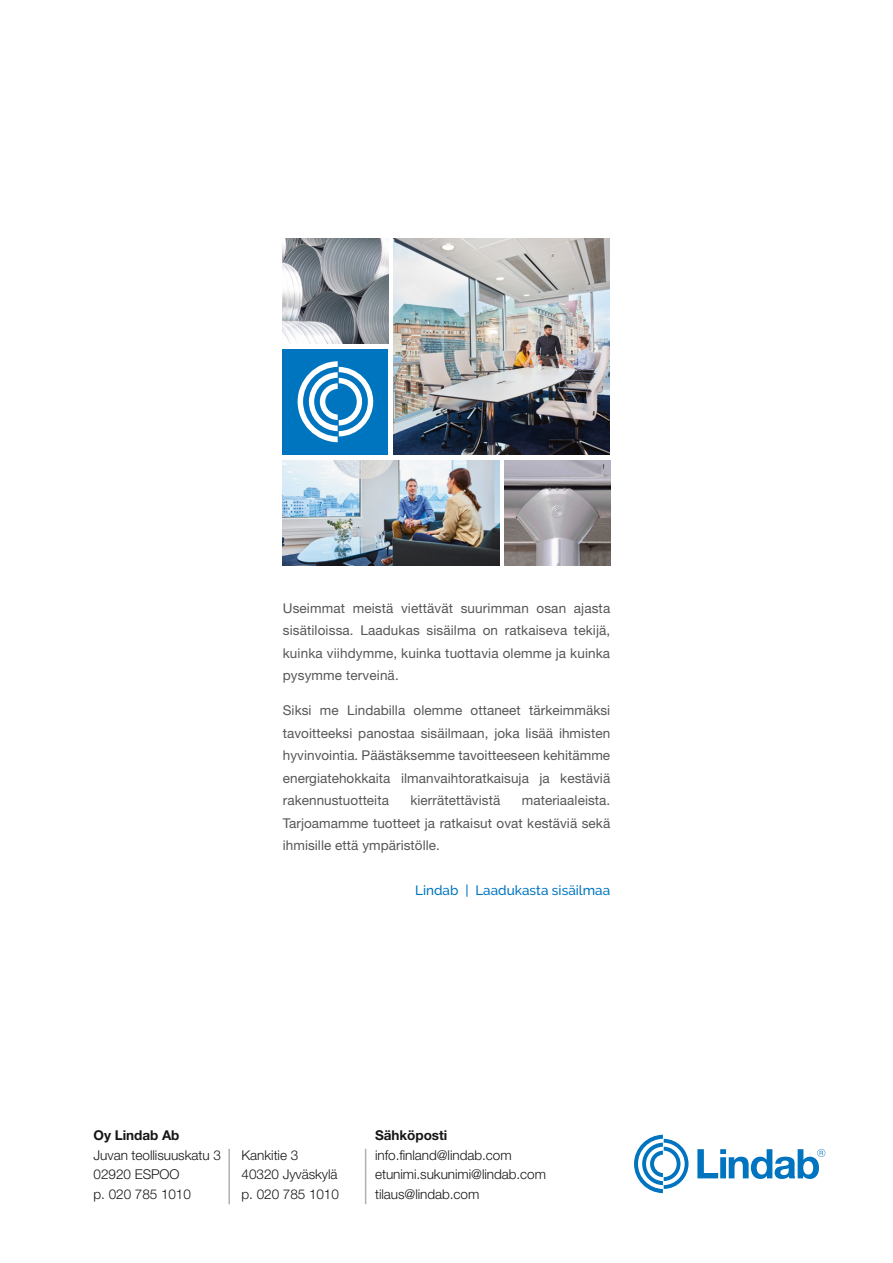
<style>
.page{position:relative;width:893px;height:1263px;background:#fff}
.page>*{position:absolute;margin:0;border:0;box-sizing:border-box;transform-origin:0 0}
.t1{font:13.5px/22.5px "Helvetica Neue LT Pro";letter-spacing:.005em;color:#565655;text-align:justify}
.t2{font:300 13.5px/19.5px "Helvetica Neue LT Pro";letter-spacing:-.005em;color:#181716}
.t3{font:500 13.5px "Raleway";color:#0075bf}
.t4{font:700 13.5px "Helvetica Neue LT Pro";letter-spacing:-.005em;color:#181716}
</style>
<div class="page">
<hr style="left:228px;top:1149px;width:2px;height:55px;background:#b1b2b3">
<hr style="left:365px;top:1149px;width:1px;height:55px;background:#b1b2b3">
<svg style="left:697px;top:1149px;width:128px;height:30px"></svg>
<svg style="left:634px;top:1135px;width:54px;height:58px"></svg>
<div style="left:283px;top:349px;width:105px;height:105px;background:#0075bf"></div>
<img style="left:283px;top:460px;width:216px;height:105px">
<img style="left:505px;top:460px;width:105px;height:105px">
<img style="left:394px;top:238px;width:216px;height:216px">
<img style="left:283px;top:238px;width:105px;height:105px">
<svg style="left:298px;top:361px;width:75px;height:81px"></svg>
<p class="t1" style="left:283px;top:596px;width:329px">Useimmat meistä viettävät suurimman osan ajasta sisätiloissa. Laadukas sisäilma on ratkaiseva tekijä, kuinka viihdymme, kuinka tuottavia olemme ja kuinka pysymme terveinä.</p>
<p class="t1" style="left:283px;top:699px;width:329px">Siksi me Lindabilla olemme ottaneet tärkeimmäksi tavoitteeksi panostaa sisäilmaan, joka lisää ihmisten hyvinvointia. Päästäksemme tavoitteeseen kehitämme energiatehokkaita ilmanvaihtoratkaisuja ja kestäviä rakennustuotteita</p>
<p class="t1" style="left:283px;top:789px;width:329px;text-indent:239px">materiaaleista.<br>Tarjoamamme tuotteet ja ratkaisut ovat kestäviä sekä ihmisille että ympäristölle.</p>
<p class="t3" style="left:415px;top:882px;width:197px">Lindab | Laadukasta sisäilmaa</p>
<p class="t1" style="left:410px;top:789px;width:91px">kierrätettävistä</p>
<p class="t4" style="left:94px;top:1127px;width:87px">Oy Lindab Ab</p>
<p class="t2" style="left:94px;top:1145px;width:129px">Juvan teollisuuskatu 3<br>02920 ESPOO<br>p. 020 785 1010</p>
<p class="t2" style="left:242px;top:1145px;width:99px">Kankitie 3<br>40320 Jyväskylä p. 020 785 1010</p>
<p class="t4" style="left:375px;top:1127px;width:74px">Sähköposti</p>
<p class="t2" style="left:375px;top:1145px;width:172px">info.finland@lindab.com etunimi.sukunimi@lindab.com tilaus@lindab.com</p>
</div>
